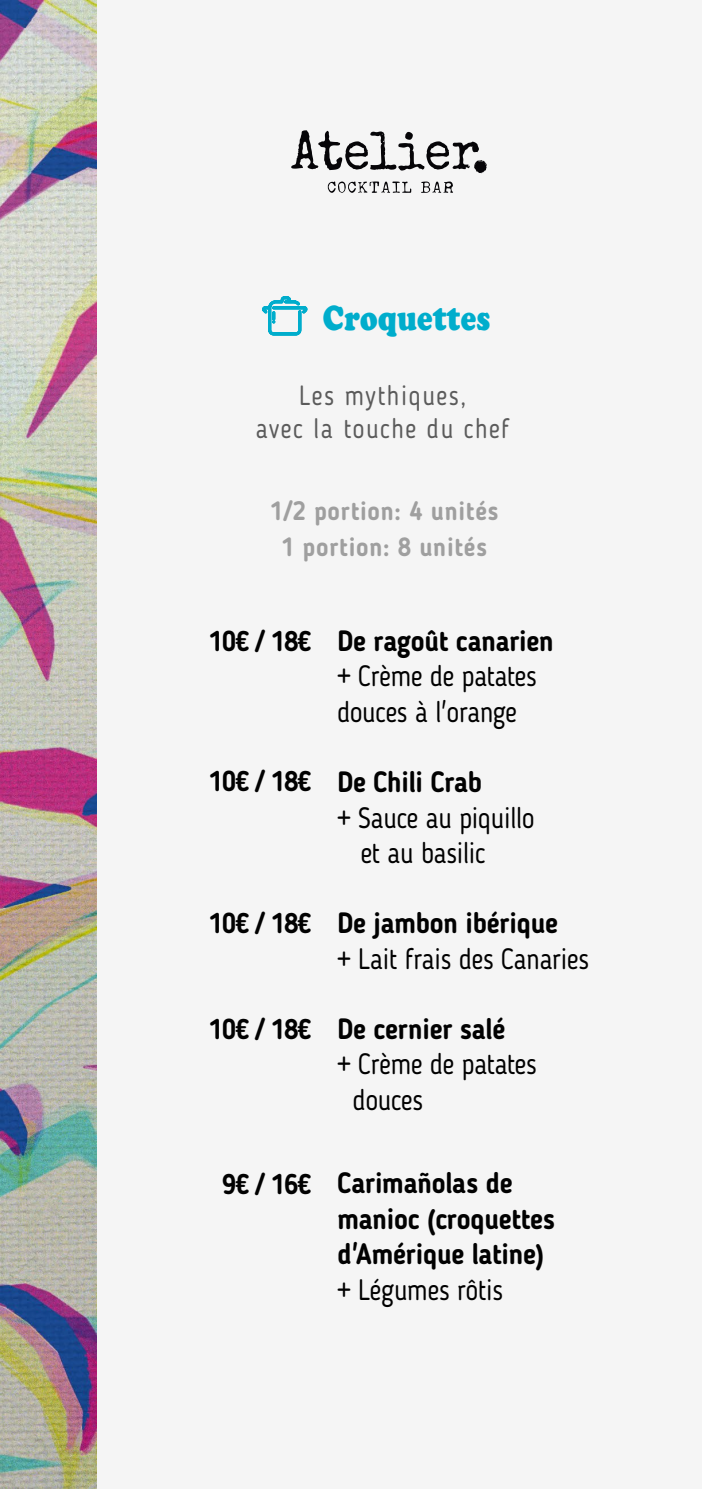
<style>
.page{position:relative;width:702px;height:1489px;background:#fff}
.page>*{position:absolute;margin:0;border:0;box-sizing:border-box;transform-origin:0 0}
.t1{font:900 36px "Cooper";letter-spacing:.015em;color:#00adcc;scale:.81 1}
.t2{font:29.25px/35.5px "Blogger Sans";letter-spacing:-.01em;color:#010101;scale:.91 1}
.t3{font:700 29.25px/35.5px "Blogger Sans";letter-spacing:-.01em;color:#010101;scale:.91 1}
.t4{font:700 28.25px "Blogger Sans";letter-spacing:-.025em;color:#010101;scale:.91 1}
.t5{font:27.5px/33.2px "Blogger Sans";letter-spacing:.06em;color:#5b5b5b;text-align:center;scale:.91 1}
.t6{font:700 26.25px/35.8px "Blogger Sans";letter-spacing:.03em;color:#9f9f9f;text-align:center;scale:.91 1}
</style>
<div class="page">
<div style="left:0;top:0;width:702px;height:1488px;background:#efefef"></div>
<svg style="left:262px;top:296px;width:45px;height:40px"></svg>
<svg style="left:291px;top:130px;width:196px;height:44px"></svg>
<svg style="left:328px;top:181px;width:83px;height:12px"></svg>
<svg style="left:421px;top:181px;width:32px;height:12px"></svg>
<img style="left:0;top:0;width:97px;height:1488px">
<p class="t1" style="left:323px;top:297px;width:208px">Croquettes</p>
<p class="t5" style="left:256px;top:378px;width:280px">Les mythiques,<br>avec la touche du chef</p>
<p class="t6" style="left:270px;top:493px;width:252px">1/2 portion: 4 unités<br>1 portion: 8 unités</p>
<p class="t4" style="left:209px;top:624px;width:114px">10€ / 18€</p>
<p class="t3" style="left:337px;top:622px;width:239px">De ragoût canarien</p>
<p class="t2" style="left:337px;top:658px;width:221px">+ Crème de patates douces à l'orange</p>
<p class="t4" style="left:209px;top:764px;width:114px">10€ / 18€</p>
<p class="t3" style="left:337px;top:763px;width:160px">De Chili Crab</p>
<p class="t2" style="left:360px;top:799px;width:192px;text-indent:-23px">+ Sauce au piquillo et au basilic</p>
<p class="t4" style="left:209px;top:905px;width:114px">10€ / 18€</p>
<p class="t3" style="left:337px;top:904px;width:244px">De jambon ibérique</p>
<p class="t2" style="left:337px;top:940px;width:278px">+ Lait frais des Canaries</p>
<p class="t4" style="left:209px;top:1012px;width:114px">10€ / 18€</p>
<p class="t3" style="left:337px;top:1010px;width:186px">De cernier salé</p>
<p class="t2" style="left:353px;top:1046px;width:204px;text-indent:-15px">+ Crème de patates douces</p>
<p class="t4" style="left:222px;top:1166px;width:100px">9€ / 16€</p>
<p class="t3" style="left:337px;top:1164px;width:240px">Carimañolas de manioc (croquettes d'Amérique latine)</p>
<p class="t2" style="left:337px;top:1271px;width:183px">+ Légumes rôtis</p>
</div>
